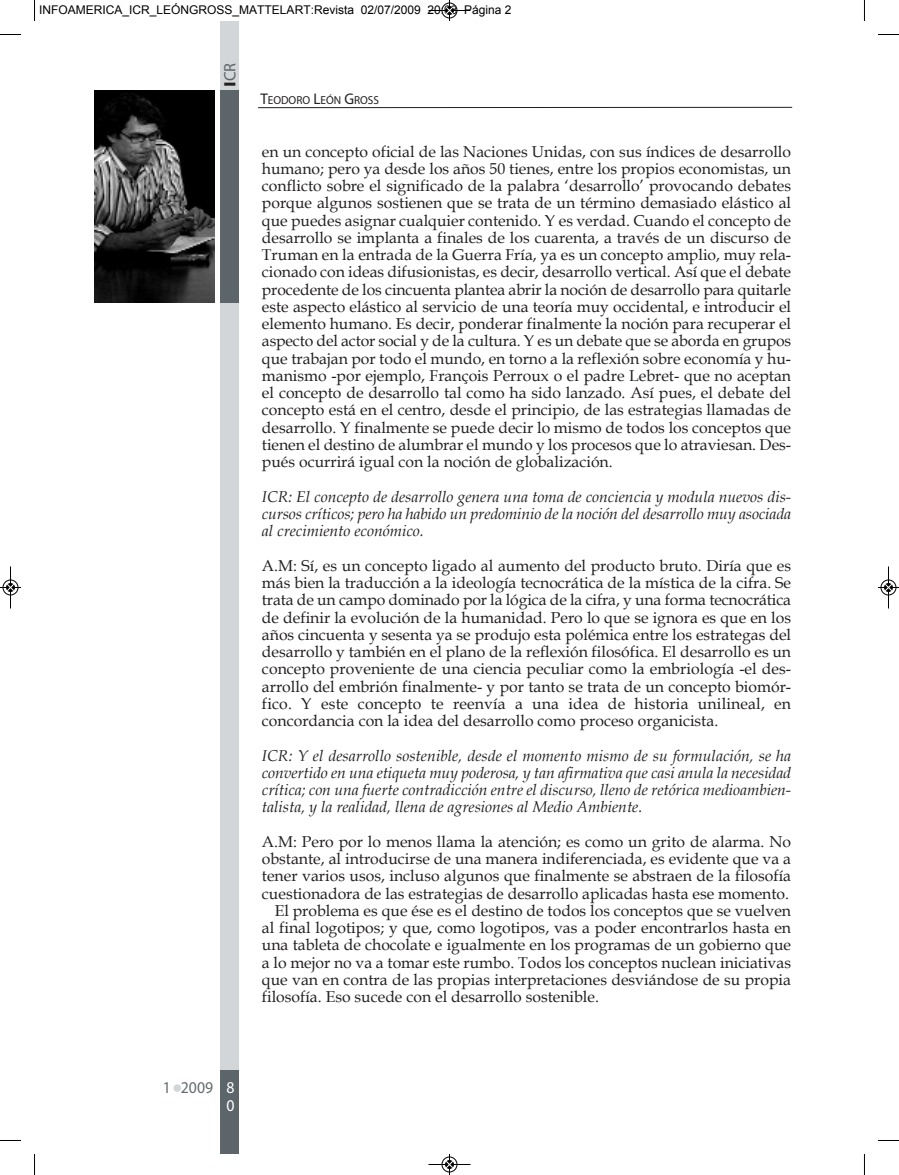
<style>
.page{position:relative;width:899px;height:1175px;background:#fff}
.page>*{position:absolute;margin:0;border:0;box-sizing:border-box;transform-origin:0 0}
.t1{font:16.5px "Myriad Pro";color:#636c6e;scale:.95 1}
.t2{font:16.5px "Myriad Pro";color:#5b656a}
.t3{font:16.5px/18px "Myriad Pro";color:#fff;scale:.95 1}
.t4{font:15.75px/17.2px "Book Antiqua";color:#231f20;text-align:justify}
.t5{font:italic 15.75px/17.2px "Book Antiqua";color:#231f20;text-align:justify}
.t6{font:12px "Arial";color:#000}
.t7{font:11.55px "Myriad Pro";color:#231f20}
.s1{font-weight:700;color:#231f20}
.s2{font-size:15.45px}
</style>
<div class="page">
<div style="left:173px;top:1084px;width:8px;height:7px;background:#d3d6d8;border-radius:50%"></div>
<div style="left:220px;top:90px;width:19px;height:1050px;background:#d3d6d8"></div>
<img style="left:95px;top:91px;width:119px;height:212px">
<div style="left:220px;top:35px;width:19px;height:268px;background:#5b656a"></div>
<div style="left:220px;top:21px;width:19px;height:69px;background:#d3d6d8"></div>
<div style="left:220px;top:1070px;width:19px;height:84px;background:#5b656a"></div>
<hr style="left:258px;top:107px;width:533px;height:1px;background:#231f20">
<svg style="left:34px;top:0;width:1px;height:21px"></svg>
<svg style="left:0;top:34px;width:21px;height:1px"></svg>
<svg style="left:878px;top:34px;width:20px;height:1px"></svg>
<svg style="left:34px;top:1154px;width:1px;height:21px"></svg>
<svg style="left:0;top:1140px;width:21px;height:1px"></svg>
<svg style="left:878px;top:1140px;width:20px;height:1px"></svg>
<svg style="left:428px;top:0;width:43px;height:21px"></svg>
<svg style="left:428px;top:1154px;width:43px;height:21px"></svg>
<svg style="left:0;top:566px;width:21px;height:43px"></svg>
<svg style="left:878px;top:566px;width:20px;height:43px"></svg>
<p class="t6" style="left:39px;top:3px;width:474px">INFOAMERICA_ICR_LEÓNGROSS_MATTELART:Revista 02/07/2009 20:03 Página 2</p>
<p class="t2" style="left:223px;top:87px;width:26px;rotate:-90deg"><span class="s1">I</span>CR</p>
<p class="t7" style="left:260px;top:96px;width:120px"><span class="s2">T</span>EODORO <span class="s2">L</span>EÓN <span class="s2">G</span>ROSS</p>
<p class="t4" style="left:262px;top:143px;width:530px">en un concepto oficial de las Naciones Unidas, con sus índices de desarrollo humano; pero ya desde los años 50 tienes, entre los propios economistas, un conflicto sobre el significado de la palabra ‘desarrollo’ provocando debates porque algunos sostienen que se trata de un término demasiado elástico al que puedes asignar cualquier contenido. Y es verdad. Cuando el concepto de desarrollo se implanta a finales de los cuarenta, a través de un discurso de Truman en la entrada de la Guerra Fría, ya es un concepto amplio, muy rela&shy;cionado con ideas difusionistas, es decir, desarrollo vertical. Así que el debate procedente de los cincuenta plantea abrir la noción de desarrollo para quitarle este aspecto elástico al servicio de una teoría muy occidental, e introducir el elemento humano. Es decir, ponderar finalmente la noción para recuperar el aspecto del actor social y de la cultura. Y es un debate que se aborda en grupos que trabajan por todo el mundo, en torno a la reflexión sobre economía y hu&shy;manismo -por ejemplo, François Perroux o el padre Lebret- que no aceptan el concepto de desarrollo tal como ha sido lanzado. Así pues, el debate del concepto está en el centro, desde el principio, de las estrategias llamadas de desarrollo. Y finalmente se puede decir lo mismo de todos los conceptos que tienen el destino de alumbrar el mundo y los procesos que lo atraviesan. Des&shy;pués ocurrirá igual con la noción de globalización.</p>
<p class="t5" style="left:262px;top:488px;width:530px">ICR: El concepto de desarrollo genera una toma de conciencia y modula nuevos dis&shy;cursos críticos; pero ha habido un predominio de la noción del desarrollo muy asociada al crecimiento económico.</p>
<p class="t4" style="left:262px;top:557px;width:530px">A.M: Sí, es un concepto ligado al aumento del producto bruto. Diría que es más bien la traducción a la ideología tecnocrática de la mística de la cifra. Se trata de un campo dominado por la lógica de la cifra, y una forma tecnocrática de definir la evolución de la humanidad. Pero lo que se ignora es que en los años cincuenta y sesenta ya se produjo esta polémica entre los estrategas del desarrollo y también en el plano de la reflexión filosófica. El desarrollo es un concepto proveniente de una ciencia peculiar como la embriología -el des&shy;arrollo del embrión finalmente- y por tanto se trata de un concepto biomór&shy;fico. Y este concepto te reenvía a una idea de historia unilineal, en concordancia con la idea del desarrollo como proceso organicista.</p>
<p class="t5" style="left:262px;top:747px;width:530px">ICR: Y el desarrollo sostenible, desde el momento mismo de su formulación, se ha convertido en una etiqueta muy poderosa, y tan afirmativa que casi anula la necesidad crítica; con una fuerte contradicción entre el discurso, lleno de retórica medioambien&shy;talista, y la realidad, llena de agresiones al Medio Ambiente.</p>
<p class="t4" style="left:262px;top:833px;width:530px">A.M: Pero por lo menos llama la atención; es como un grito de alarma. No</p>
<p class="t4" style="left:262px;top:850px;width:530px">obstante, al introducirse de una manera indiferenciada, es evidente que va a</p>
<p class="t4" style="left:262px;top:867px;width:530px">tener varios usos, incluso algunos que finalmente se abstraen de la filosofía</p>
<p class="t4" style="left:262px;top:885px;width:528px">cuestionadora de las estrategias de desarrollo aplicadas hasta ese momento.</p>
<p class="t4" style="left:274px;top:902px;width:517px">El problema es que ése es el destino de todos los conceptos que se vuelven</p>
<p class="t4" style="left:262px;top:919px;width:530px">al final logotipos; y que, como logotipos, vas a poder encontrarlos hasta en</p>
<p class="t4" style="left:262px;top:936px;width:530px">una tableta de chocolate e igualmente en los programas de un gobierno que</p>
<p class="t4" style="left:262px;top:954px;width:530px">a lo mejor no va a tomar este rumbo. Todos los conceptos nuclean iniciativas</p>
<p class="t4" style="left:262px;top:971px;width:530px">que van en contra de las propias interpretaciones desviándose de su propia</p>
<p class="t4" style="left:262px;top:988px;width:338px">filosofía. Eso sucede con el desarrollo sostenible.</p>
<p class="t1" style="left:163px;top:1081px;width:54px">1 2009</p>
<p class="t3" style="left:226px;top:1079px;width:10px">8<br>0</p>
</div>
